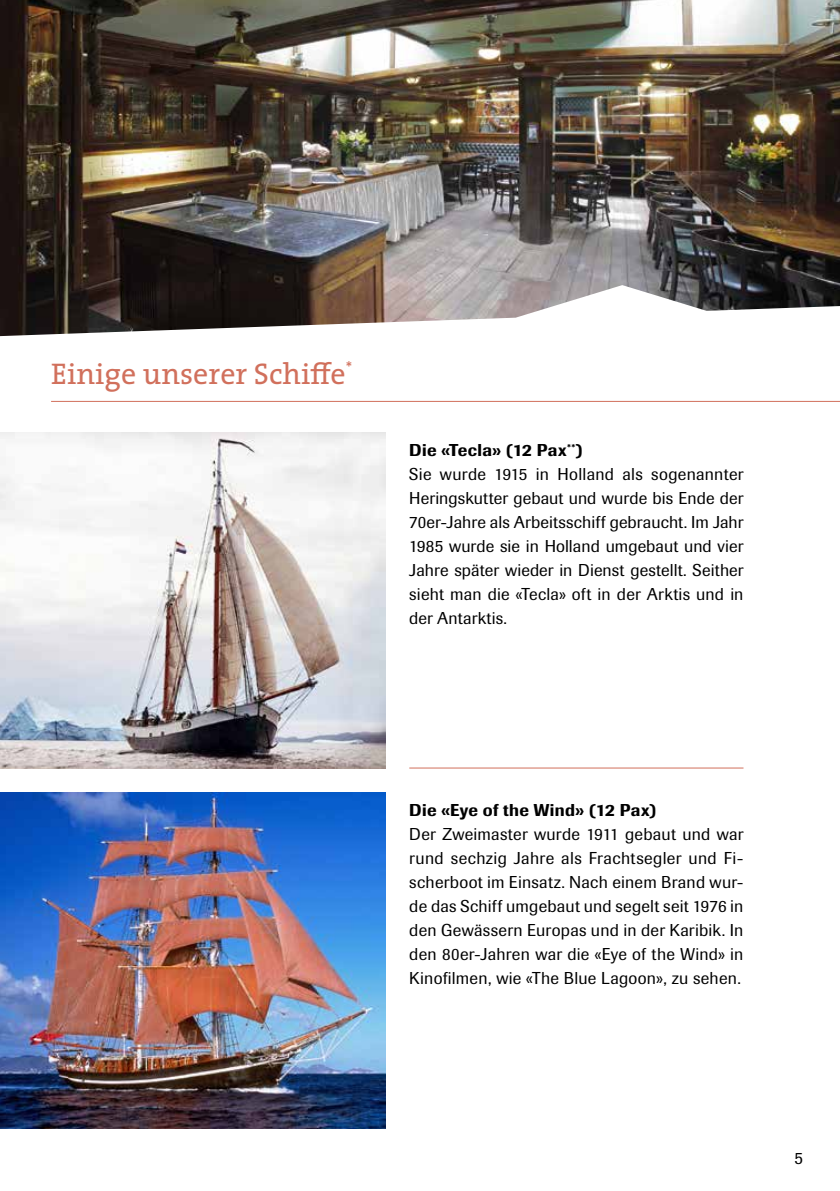
<style>
.page{position:relative;width:840px;height:1191px;background:#fff}
.page>*{position:absolute;margin:0;border:0;box-sizing:border-box;transform-origin:0 0}
.t1{font:30px "The Serif";color:#d1705c}
.t2{font:17px/24px "Imago";letter-spacing:.01em;color:#000}
.t3{font:500 17px "Imago";letter-spacing:.02em;color:#000}
.s1{font-weight:500}
</style>
<div class="page">
<img style="left:0;top:432px;width:385px;height:336px">
<img style="left:0;top:792px;width:385px;height:336px">
<hr style="left:409px;top:767px;width:334px;height:1px;background:#d1705c">
<img style="left:0;top:0;width:839px;height:336px">
<hr style="left:51px;top:401px;width:788px;height:1px;background:#d1705c">
<h1 class="t1" style="left:51px;top:349px;width:303px">Einige unserer Schiffe<sup>*</sup></h1>
<p class="t2" style="left:409px;top:438px;width:335px"><span class="s1">Die «Tecla» (12 Pax</span><sup>**</sup><span class="s1">)<br></span>Sie wurde 1915 in Holland als sogenannter Heringskutter gebaut und wurde bis Ende der 70er-Jahre als Arbeitsschiff gebraucht. Im Jahr 1985 wurde sie in Holland umgebaut und vier Jahre später wieder in Dienst gestellt. Seither sieht man die «Tecla» oft in der Arktis und in der Antarktis.</p>
<p class="t3" style="left:409px;top:800px;width:249px">Die «Eye of the Wind» (12 Pax)</p>
<p class="t2" style="left:409px;top:822px;width:335px;text-align:justify">Der Zweimaster wurde 1911 gebaut und war rund sechzig Jahre als Frachtsegler und Fi&shy;scherboot im Einsatz. Nach einem Brand wur&shy;de das Schiff umgebaut und segelt seit 1976 in den Gewässern Europas und in der Karibik. In den 80er-Jahren war die «Eye of the Wind» in Kinofilmen, wie «The Blue Lagoon», zu sehen.</p>
<p class="t2" style="left:794px;top:1146px;width:10px">5</p>
</div>
